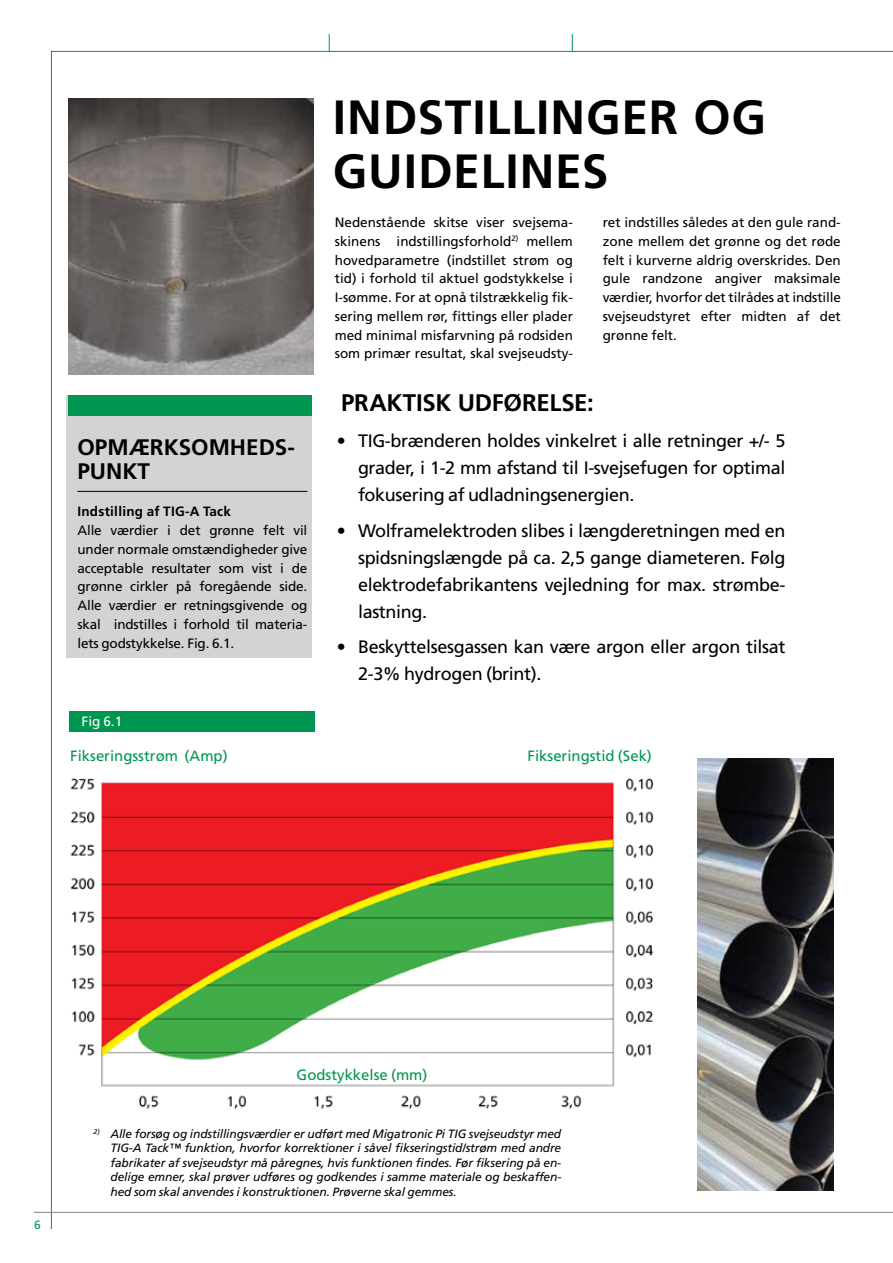
<style>
.page{position:relative;width:893px;height:1263px;background:#fff}
.page>*{position:absolute;margin:0;border:0;box-sizing:border-box;transform-origin:0 0}
.t1{font:700 48px/54px "Frutiger LT Pro";letter-spacing:.015em;color:#000}
.t2{font:700 24px "Frutiger LT Pro";letter-spacing:-.01em;color:#000}
.t3{font:700 22.5px/24px "Frutiger LT Pro";color:#000}
.t4{font:18px/27px "Frutiger LT Pro";letter-spacing:-.02em;color:#000;text-align:justify}
.t5{font:14.85px "Frutiger LT Pro";color:#009551}
.t6{font:13.5px/18.8px "Frutiger LT Pro";color:#000;text-align:justify}
.t7{font:700 13.5px "Frutiger LT Pro";color:#000}
.t8{font:13.5px "Frutiger LT Pro";color:#fff}
.t9{font:italic 12px/14.4px "Frutiger LT Pro";letter-spacing:-.01em;color:#000;text-align:justify}
.t10{font:12px "Frutiger LT Pro";color:#009551}
</style>
<div class="page">
<img style="left:68px;top:98px;width:245px;height:277px">
<div style="left:67px;top:395px;width:245px;height:263px;background:#d1d3d4"></div>
<div style="left:68px;top:395px;width:244px;height:20px;background:#009551"></div>
<img style="left:50px;top:755px;width:604px;height:376px">
<hr style="left:77px;top:491px;width:230px;height:1px;background:#000">
<div style="left:69px;top:711px;width:246px;height:20px;background:#009551"></div>
<img style="left:697px;top:758px;width:136px;height:433px">
<hr style="left:51px;top:51px;width:1px;height:1178px;background:#009551">
<hr style="left:34px;top:1212px;width:859px;height:1px;background:#808285">
<hr style="left:51px;top:51px;width:842px;height:1px;background:#009551">
<svg style="left:329px;top:34px;width:1px;height:17px"></svg>
<svg style="left:572px;top:34px;width:1px;height:17px"></svg>
<h1 class="t1" style="left:333px;top:90px;width:435px">INDSTILLINGER OG<br>GUIDELINES</h1>
<p class="t6" style="left:335px;top:213px;width:240px">Nedenstående skitse viser svejsema&shy;skinens indstillingsforhold<sup>2)</sup> mellem hovedparametre (indstillet strøm og tid) i forhold til aktuel godstykkelse i I-sømme. For at opnå tilstrækkelig fik&shy;sering mellem rør, fittings eller plader med minimal misfarvning på rodsiden som primær resultat, skal svejseudsty-</p>
<p class="t6" style="left:603px;top:213px;width:240px">ret indstilles således at den gule rand&shy;zone mellem det grønne og det røde felt i kurverne aldrig overskrides. Den gule randzone angiver maksimale værdier, hvorfor det tilrådes at indstille svejseudstyret efter midten af det grønne felt.</p>
<h3 class="t3" style="left:77px;top:435px;width:219px">OPMÆRKSOMHEDS-<br>PUNKT</h3>
<p class="t7" style="left:77px;top:504px;width:155px">INDSTILLING AF TIG-A TACK</p>
<p class="t6" style="left:77px;top:521px;width:231px">Alle værdier i det grønne felt vil under normale omstændigheder give acceptable resultater som vist i de grønne cirkler på foregående side.<br>Alle værdier er retningsgivende og skal indstilles i forhold til materia&shy;lets godstykkelse. Fig. 6.1.</p>
<p class="t8" style="left:82px;top:713px;width:42px">Fig 6.1</p>
<h2 class="t2" style="left:341px;top:389px;width:254px">PRAKTISK UDFØRELSE:</h2>
<h3 class="t4" style="left:358px;top:428px;width:429px;text-indent:-21px">• TIG-brænderen holdes vinkelret i alle retninger +/- 5 grader, i 1-2 mm afstand til I-svejsefugen for optimal fokusering af udladningsenergien.</h3>
<h3 class="t4" style="left:358px;top:517px;width:429px;text-indent:-21px">• Wolframelektroden slibes i længderetningen med en spidsningslængde på ca. 2,5 gange diameteren. Følg elektrodefabrikantens vejledning for max. strømbe&shy;lastning.</h3>
<h3 class="t4" style="left:358px;top:634px;width:429px;text-indent:-21px">• Beskyttelsesgassen kan være argon eller argon tilsat<br>2-3% hydrogen (brint).</h3>
<p class="t5" style="left:70px;top:747px;width:159px">Fikseringsstrøm (Amp)</p>
<p class="t5" style="left:528px;top:747px;width:126px">Fikseringstid (Sek)</p>
<p class="t10" style="left:34px;top:1218px;width:8px">6</p>
<p class="t5" style="left:297px;top:1066px;width:132px">Godstykkelse (mm)</p>
<p class="t9" style="left:111px;top:1127px;width:452px;text-indent:-17px"><sup>2)</sup> Alle forsøg og indstillingsværdier er udført med Migatronic Pi TIG svejseudstyr med TIG-A Tack™ funktion, hvorfor korrektioner i såvel fikseringstid/strøm med andre fabrikater af svejseudstyr må påregnes, hvis funktionen findes. Før fiksering på en&shy;delige emner, skal prøver udføres og godkendes i samme materiale og beskaffen&shy;hed som skal anvendes i konstruktionen. Prøverne skal gemmes.</p>
</div>
